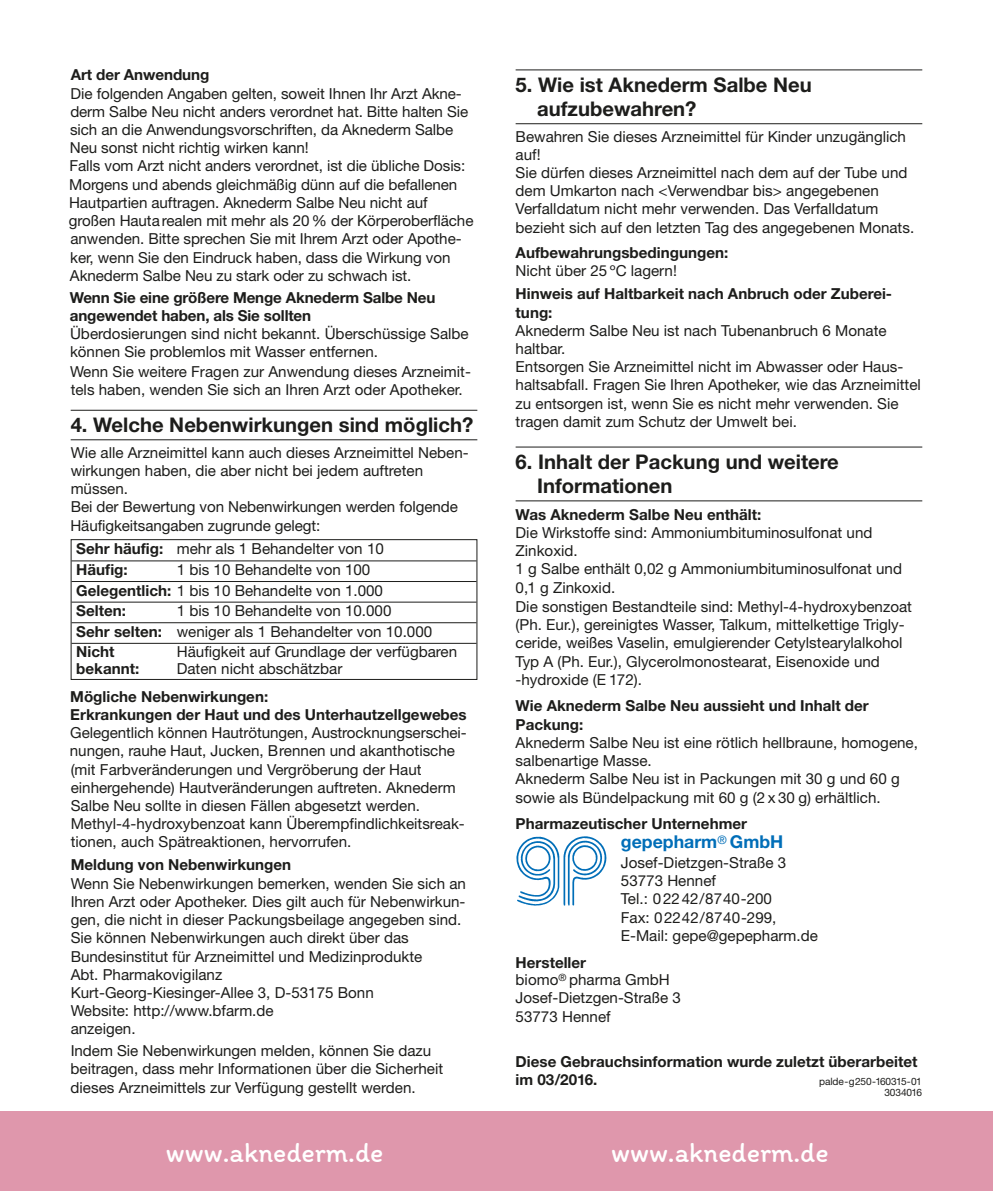
<style>
.page{position:relative;width:993px;height:1191px;background:#fff}
.page>*{position:absolute;margin:0;border:0;box-sizing:border-box;transform-origin:0 0}
.t1{font:27.82px "Itim";color:#fff}
.t2{font:700 20.3px/24.3px "Helvetica Neue";color:#1d1d1b}
.t3{font:700 17.68px "Helvetica Neue";color:#006eb8}
.t4{font:15.22px/18.2px "Helvetica Neue";color:#1d1d1b}
.t5{font:700 15.22px/18.2px "Helvetica Neue";color:#1d1d1b}
.t6{font:10.15px/10.2px "Helvetica Neue";letter-spacing:-.005em;color:#1d1d1b;text-align:right}
.s1{font-weight:700}
</style>
<div class="page">
<hr style="left:71px;top:410px;width:406px;height:1px;background:#1d1d1b">
<hr style="left:71px;top:439px;width:406px;height:1px;background:#1d1d1b">
<div style="left:71px;top:539px;width:406px;height:141px;border:1px solid #1d1d1b"></div>
<hr style="left:71px;top:560px;width:405px;height:1px;background:#1d1d1b">
<hr style="left:71px;top:581px;width:405px;height:1px;background:#1d1d1b">
<hr style="left:71px;top:601px;width:405px;height:1px;background:#1d1d1b">
<hr style="left:71px;top:622px;width:405px;height:1px;background:#1d1d1b">
<hr style="left:71px;top:643px;width:405px;height:1px;background:#1d1d1b">
<hr style="left:515px;top:69px;width:406px;height:1px;background:#1d1d1b">
<hr style="left:515px;top:123px;width:406px;height:1px;background:#1d1d1b">
<hr style="left:515px;top:446px;width:406px;height:1px;background:#1d1d1b">
<hr style="left:515px;top:500px;width:406px;height:1px;background:#1d1d1b">
<img style="left:516px;top:836px;width:91px;height:70px">
<div style="left:0;top:1111px;width:992px;height:80px;background:#df97ac"></div>
<p class="t5" style="left:71px;top:65px;width:140px">Art der Anwendung</p>
<p class="t4" style="left:69px;top:84px;width:406px">Die folgenden Angaben gelten, soweit Ihnen Ihr Arzt Akne&shy;derm Salbe Neu nicht anders verordnet hat. Bitte halten Sie sich an die Anwendungsvorschriften, da Aknederm Salbe Neu sonst nicht richtig wirken kann!<br>Falls vom Arzt nicht anders verordnet, ist die übliche Dosis:<br>Morgens und abends gleichmäßig dünn auf die befallenen Hautpartien auftragen. Aknederm Salbe Neu nicht auf großen Hautarealen mit mehr als 20 % der Körperoberfläche anwenden. Bitte sprechen Sie mit Ihrem Arzt oder Apothe&shy;ker, wenn Sie den Eindruck haben, dass die Wirkung von Aknederm Salbe Neu zu stark oder zu schwach ist.</p>
<p class="t5" style="left:70px;top:288px;width:367px">Wenn Sie eine größere Menge Aknederm Salbe Neu angewendet haben, als Sie sollten</p>
<p class="t4" style="left:70px;top:324px;width:402px">Überdosierungen sind nicht bekannt. Überschüssige Salbe können Sie problemlos mit Wasser entfernen.<br>Wenn Sie weitere Fragen zur Anwendung dieses Arzneimit&shy;tels haben, wenden Sie sich an Ihren Arzt oder Apotheker.</p>
<h2 class="t2" style="left:71px;top:412px;width:404px">4. Welche Nebenwirkungen sind möglich?</h2>
<p class="t4" style="left:70px;top:443px;width:399px">Wie alle Arzneimittel kann auch dieses Arzneimittel Neben&shy;wirkungen haben, die aber nicht bei jedem auftreten müssen.<br>Bei der Bewertung von Nebenwirkungen werden folgende Häufigkeitsangaben zugrunde ge legt:</p>
<p class="t4" style="left:76px;top:538px;width:309px;line-height:20.7px"><span class="s1">Sehr häufig:</span> mehr als 1 Behandelter von 10<br><span class="s1">Häufig:</span></p>
<p class="t4" style="left:76px;top:559px;width:308px;line-height:20.7px;text-indent:100px">1 bis 10 Behandelte von 100<br><span class="s1">Gelegentlich:</span> 1 bis 10 Behandelte von 1.000<br><span class="s1">Selten:</span></p>
<p class="t4" style="left:76px;top:600px;width:357px;line-height:20.7px;text-indent:100px">1 bis 10 Behandelte von 10.000<br><span class="s1">Sehr selten:</span> weniger als 1 Behandelter von 10.000<br><span class="s1">Nicht</span></p>
<p class="t4" style="left:177px;top:642px;width:282px">Häufigkeit auf Grundlage der verfügbaren</p>
<p class="t5" style="left:76px;top:659px;width:64px">bekannt:</p>
<p class="t4" style="left:177px;top:659px;width:167px">Daten nicht abschätzbar</p>
<p class="t5" style="left:70px;top:687px;width:397px">Mögliche Nebenwirkungen:<br>Erkrankungen der Haut und des Unterhautzellgewebes</p>
<p class="t4" style="left:70px;top:723px;width:398px">Gelegentlich können Hautrötungen, Austrocknungserschei&shy;nungen, rauhe Haut, Jucken, Brennen und akanthotische (mit Farbveränderungen und Vergröberung der Haut einhergehende) Hautveränderungen auftreten. Aknederm Salbe Neu sollte in diesen Fällen abgesetzt werden.<br>Methyl-4-hydroxybenzoat kann Überempfindlichkeitsreak&shy;tionen, auch Spätreaktionen, hervorrufen.</p>
<p class="t5" style="left:71px;top:855px;width:222px">Meldung von Nebenwirkungen</p>
<p class="t4" style="left:71px;top:874px;width:396px">Wenn Sie Nebenwirkungen bemerken, wenden Sie sich an Ihren Arzt oder Apotheker. Dies gilt auch für Nebenwirkun&shy;gen, die nicht in dieser Packungsbeilage angegeben sind.<br>Sie können Nebenwirkungen auch direkt über das Bundesinstitut für Arzneimittel und Medizinprodukte<br>Abt. Pharmakovigilanz<br>Kurt-Georg-Kiesinger-Allee 3, D-53175 Bonn<br>Website: http://www.bfarm.de<br>anzeigen.</p>
<p class="t4" style="left:71px;top:1041px;width:374px">Indem Sie Nebenwirkungen melden, können Sie dazu beitragen, dass mehr Informationen über die Sicherheit dieses Arzneimittels zur Verfügung gestellt werden.</p>
<h2 class="t2" style="left:537px;top:72px;width:276px;text-indent:-22px">5. Wie ist Aknederm Salbe Neu aufzubewahren?</h2>
<p class="t4" style="left:515px;top:127px;width:400px">Bewahren Sie dieses Arzneimittel für Kinder unzugänglich auf!<br>Sie dürfen dieses Arzneimittel nach dem auf der Tube und dem Umkarton nach &lt;Verwendbar bis&gt; angegebenen Verfalldatum nicht mehr verwenden. Das Verfalldatum bezieht sich auf den letzten Tag des angegebenen Monats.</p>
<p class="t5" style="left:515px;top:243px;width:214px">Aufbewahrungsbedingungen:</p>
<p class="t4" style="left:515px;top:261px;width:163px">Nicht über 25 ºC lagern!</p>
<p class="t5" style="left:515px;top:284px;width:378px">Hinweis auf Haltbarkeit nach Anbruch oder Zuberei&shy;tung:</p>
<p class="t4" style="left:515px;top:321px;width:406px">Aknederm Salbe Neu ist nach Tubenanbruch 6 Monate haltbar.<br>Entsorgen Sie Arzneimittel nicht im Abwasser oder Haus&shy;haltsabfall. Fragen Sie Ihren Apo theker, wie das Arzneimittel zu entsorgen ist, wenn Sie es nicht mehr verwenden. Sie tragen damit zum Schutz der Umwelt bei.</p>
<h2 class="t2" style="left:537px;top:449px;width:303px;text-indent:-22px">6. Inhalt der Packung und weitere<br>Informationen</h2>
<p class="t5" style="left:515px;top:505px;width:247px">Was Aknederm Salbe Neu enthält:</p>
<p class="t4" style="left:515px;top:523px;width:398px">Die Wirkstoffe sind: Ammoniumbituminosulfonat und Zinkoxid.<br>1 g Salbe enthält 0,02 g Ammoniumbituminosulfonat und 0,1 g Zinkoxid.<br>Die sonstigen Bestandteile sind: Methyl-4-hydroxybenzoat (Ph. Eur.), gereinigtes Wasser, Talkum, mittelkettige Trigly - ceride, weißes Vaselin, emulgierender Cetylstearyl alkohol Typ A (Ph. Eur.), Glycerolmonostearat, Eisenoxide und -hydroxide (E 172).</p>
<p class="t5" style="left:515px;top:696px;width:354px">Wie Aknederm Salbe Neu aussieht und Inhalt der<br>Packung:</p>
<p class="t4" style="left:515px;top:733px;width:404px">Aknederm Salbe Neu ist eine rötlich hellbraune, homogene, salbenartige Masse.<br>Aknederm Salbe Neu ist in Packungen mit 30 g und 60 g sowie als Bündelpackung mit 60 g (2 x 30 g) erhältlich.</p>
<p class="t5" style="left:515px;top:814px;width:233px">Pharmazeutischer Unternehmer</p>
<p class="t3" style="left:620px;top:831px;width:164px">gepepharm<sup>®</sup> GmbH</p>
<p class="t4" style="left:620px;top:853px;width:198px">Josef-Dietzgen-Straße 3<br>53773 Hennef<br>Tel.: 02242/8740-200<br>Fax: 02242/8740-299,<br>E-Mail: gepe@gepepharm.de</p>
<p class="t4" style="left:515px;top:953px;width:167px"><span class="s1">Hersteller<br></span>biomo<sup>®</sup> pharma GmbH<br>Josef-Dietzgen-Straße 3<br>53773 Hennef</p>
<p class="t5" style="left:515px;top:1052px;width:403px">Diese Gebrauchsinformation wurde zuletzt überarbeitet im 03/2016.</p>
<p class="t6" style="left:818px;top:1076px;width:105px">palde-g250-160315-01<br>3034016</p>
<h1 class="t1" style="left:166px;top:1134px;width:219px">www.aknederm.de</h1>
<h1 class="t1" style="left:611px;top:1134px;width:219px">www.aknederm.de</h1>
</div>
